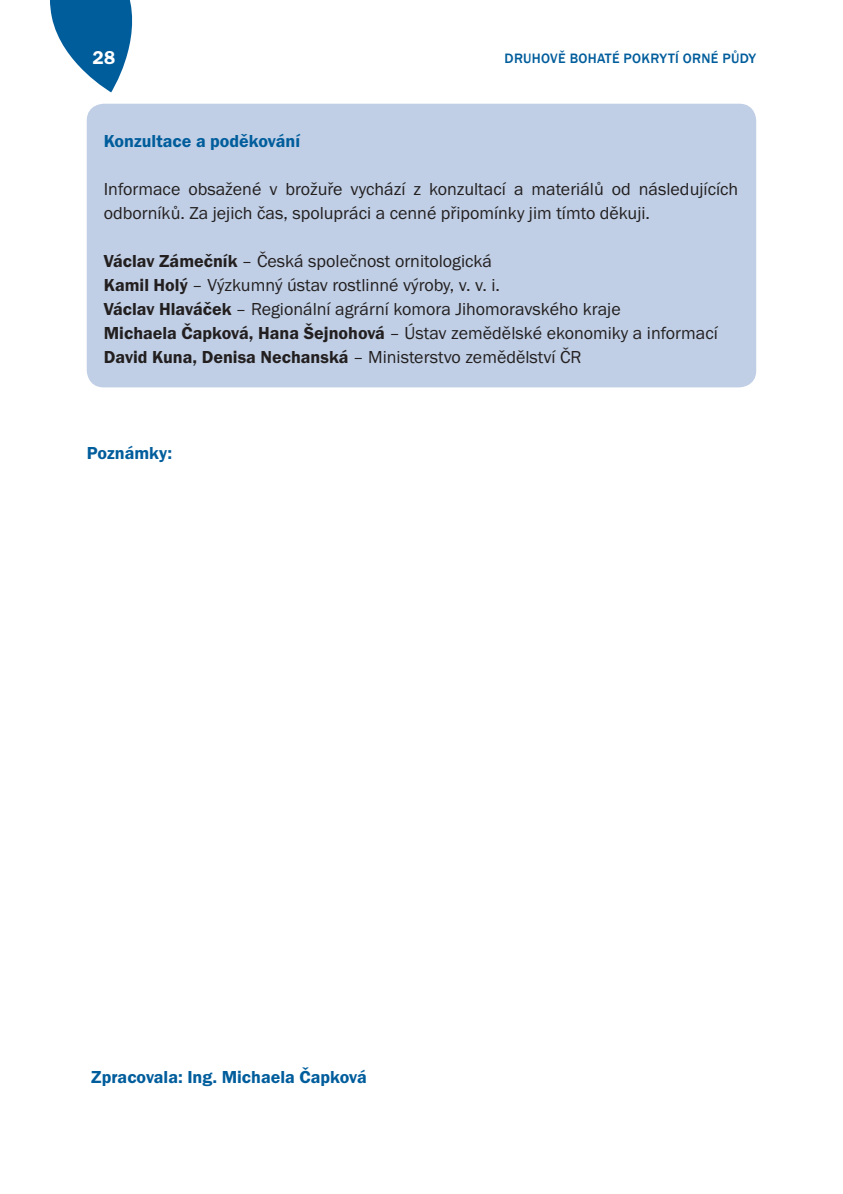
<style>
.page{position:relative;width:843px;height:1194px;background:#fff}
.page>*{position:absolute;margin:0;border:0;box-sizing:border-box;transform-origin:0 0}
.TEXT_9b_BEZ_ODRAŽENÍ{font:18px/24px "Franklin Gothic Itc TEE";color:#231f20}
.PODNASPIS_9b_BARVA{font:600 18px "Franklin Gothic Itc TEE";color:#005d9c}
.t1{font:16px "Franklin Demi";color:#fff}
.t2{font:500 14px "Franklin Gothic";letter-spacing:.02em;color:#005d9c}
.s1{font-weight:600}
</style>
<div class="page">
<svg style="left:50px;top:0;width:83px;height:92px"></svg>
<div style="left:87px;top:104px;width:669px;height:283px;background:#c0cfe5;border-radius:17px"></div>
<p class="t1" style="left:92px;top:46px;width:25px">28</p>
<p class="t2" style="left:504px;top:50px;width:253px">DRUHOVĚ BOHATÉ POKRYTÍ ORNÉ PŮDY</p>
<p class="PODNASPIS_9b_BARVA" style="left:104px;top:131px;width:198px">Konzultace a poděkování</p>
<p class="TEXT_9b_BEZ_ODRAŽENÍ" style="left:104px;top:178px;width:635px">Informace obsažené v brožuře vychází z konzultací a materiálů od následujících odborníků. Za jejich čas, spolupráci a cenné připomínky jim tímto děkuji.</p>
<p class="TEXT_9b_BEZ_ODRAŽENÍ" style="left:104px;top:250px;width:390px"><span class="s1">Václav Zámečník</span> – Česká společnost ornitologická</p>
<p class="TEXT_9b_BEZ_ODRAŽENÍ" style="left:104px;top:274px;width:397px"><span class="s1">Kamil Holý</span> – Výzkumný ústav rostlinné výroby, v. v. i.</p>
<p class="TEXT_9b_BEZ_ODRAŽENÍ" style="left:104px;top:298px;width:518px"><span class="s1">Václav Hlaváček</span> – Regionální agrární komora Jihomoravského kraje</p>
<p class="TEXT_9b_BEZ_ODRAŽENÍ" style="left:104px;top:322px;width:615px"><span class="s1">Michaela Čapková, Hana Šejnohová</span> – Ústav zemědělské ekonomiky a informací</p>
<p class="TEXT_9b_BEZ_ODRAŽENÍ" style="left:104px;top:346px;width:479px"><span class="s1">David Kuna, Denisa Nechanská</span> – Ministerstvo zemědělství ČR</p>
<p class="PODNASPIS_9b_BARVA" style="left:87px;top:443px;width:87px">Poznámky:</p>
<p class="PODNASPIS_9b_BARVA" style="left:91px;top:1067px;width:277px">Zpracovala: Ing. Michaela Čapková</p>
</div>
